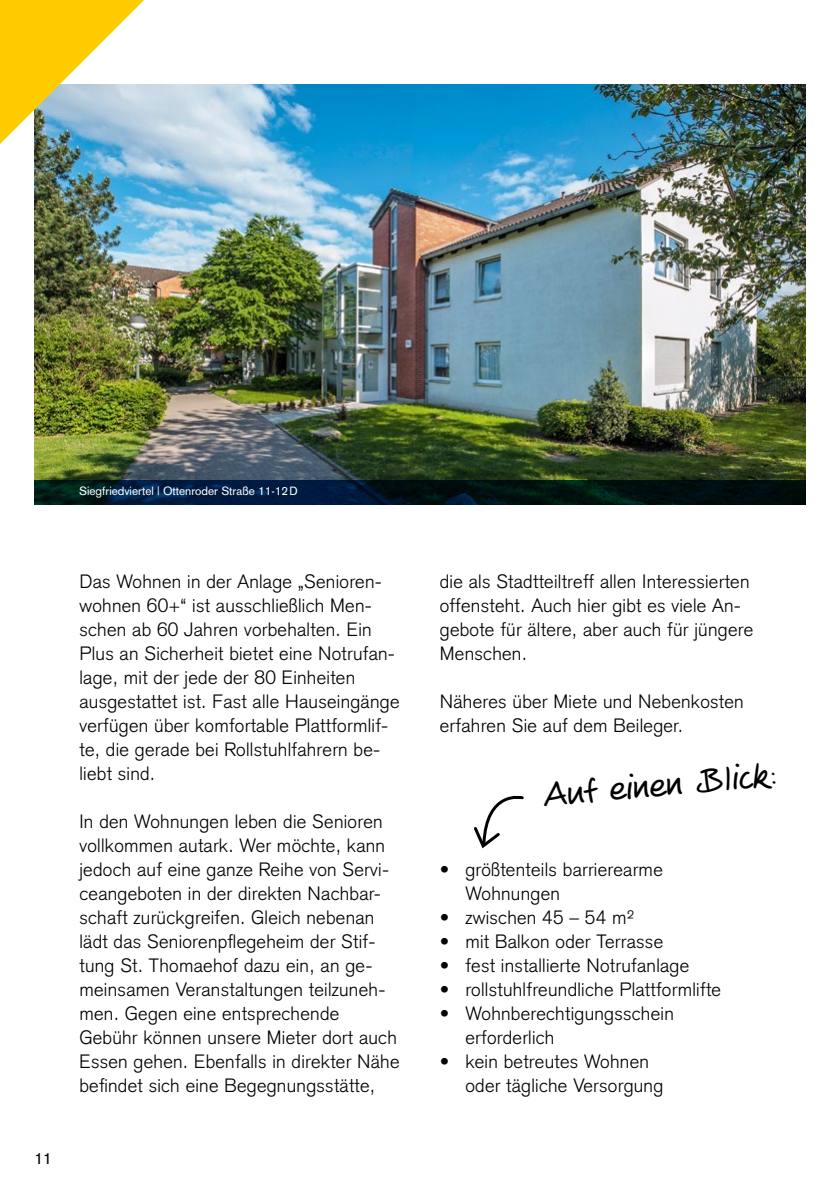
<style>
.page{position:relative;width:840px;height:1191px;background:#fff}
.page>*{position:absolute;margin:0;border:0;box-sizing:border-box;transform-origin:0 0}
.t1{font:36px "Veneto Handwriting";color:#000}
.t2{font:300 19px/24px "Akzidenz Grotesk";letter-spacing:.015em;color:#000}
.t3{font:16px "Akzidenz Grotesk";color:#000}
.t4{font:11.8px "Akzidenz Grotesk";color:#fff}
</style>
<div class="page">
<img style="left:34px;top:84px;width:771px;height:396px">
<svg style="left:34px;top:480px;width:771px;height:24px;background:#001623"></svg>
<svg style="left:474px;top:795px;width:50px;height:54px"></svg>
<svg style="left:0;top:0;width:144px;height:144px"></svg>
<p class="t4" style="left:79px;top:484px;width:220px">Siegfriedviertel | Ottenroder Straße 11-12D</p>
<p class="t3" style="left:34px;top:1149px;width:19px">11</p>
<p class="t2" style="left:79px;top:570px;width:321px">Das Wohnen in der Anlage „Senioren&shy;wohnen 60+“ ist ausschließlich Men&shy;schen ab 60 Jahren vorbehalten. Ein Plus an Sicherheit bietet eine Notrufan&shy;lage, mit der jede der 80 Einheiten ausgestattet ist. Fast alle Hauseingänge verfügen über komfortable Plattformlif&shy;te, die gerade bei Rollstuhlfahrern be&shy;liebt sind.</p>
<p class="t2" style="left:79px;top:809px;width:321px">In den Wohnungen leben die Senioren vollkommen autark. Wer möchte, kann jedoch auf eine ganze Reihe von Servi&shy;ceangeboten in der direkten Nachbar&shy;schaft zurückgreifen. Gleich nebenan lädt das Seniorenpflegeheim der Stif&shy;tung St. Thomaehof dazu ein, an ge&shy;meinsamen Veranstaltungen teilzuneh&shy;men. Gegen eine entsprechende Gebühr können unsere Mieter dort auch Essen gehen. Ebenfalls in direkter Nähe befindet sich eine Begegnungsstätte,</p>
<p class="t2" style="left:439px;top:570px;width:315px">die als Stadtteiltreff allen Interessierten offensteht. Auch hier gibt es viele An&shy;gebote für ältere, aber auch für jüngere Menschen.</p>
<p class="t2" style="left:439px;top:689px;width:305px">Näheres über Miete und Nebenkosten erfahren Sie auf dem Beileger.</p>
<h1 class="t1" style="left:541px;top:775px;width:236px;rotate:-5deg">Auf einen Blick:</h1>
<p class="t2" style="left:465px;top:857px;width:199px;text-indent:-26px">• größtenteils barrierearme<br>Wohnungen</p>
<p class="t2" style="left:439px;top:905px;width:195px">• zwischen 45 – 54 m²</p>
<p class="t2" style="left:439px;top:929px;width:225px">• mit Balkon oder Terrasse</p>
<p class="t2" style="left:439px;top:953px;width:251px">• fest installierte Notrufanlage</p>
<p class="t2" style="left:439px;top:977px;width:282px">• rollstuhlfreundliche Plattformlifte</p>
<p class="t2" style="left:465px;top:1001px;width:210px;text-indent:-26px">• Wohnberechtigungsschein erforderlich</p>
<p class="t2" style="left:465px;top:1049px;width:199px;text-indent:-26px">• kein betreutes Wohnen oder tägliche Versorgung</p>
</div>
